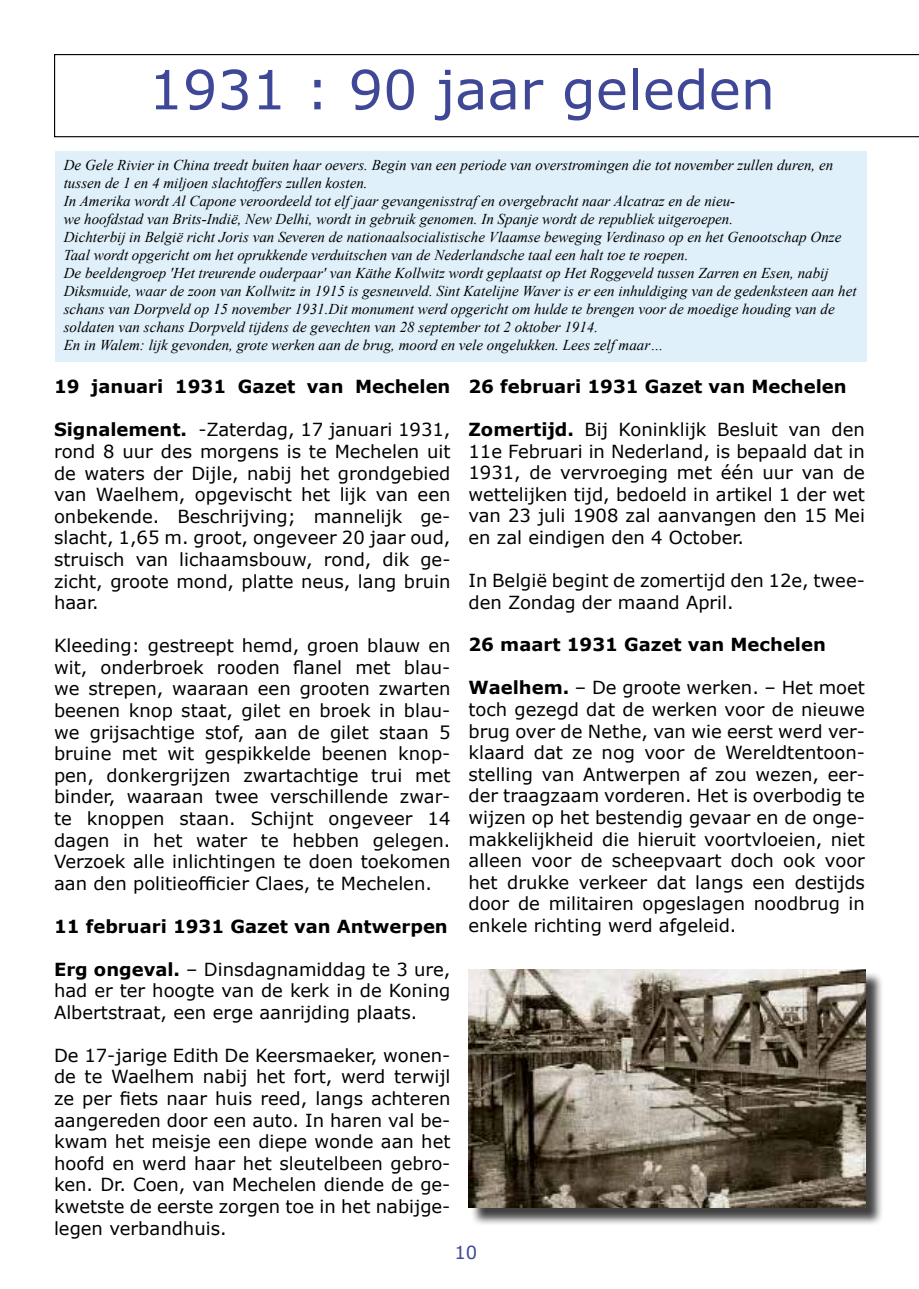
<style>
.page{position:relative;width:919px;height:1289px;background:#fff}
.page>*{position:absolute;margin:0;border:0;box-sizing:border-box;transform-origin:0 0}
.t1{font:54px "Verdana";color:#3f4797}
.t2{font:18px/21.6px "Verdana";color:#000;text-align:justify}
.t3{font:700 18px "Verdana";color:#000}
.t4{font:18px "Verdana";color:#3f4797}
.t5{font:italic 15px/18px "Times New Roman";color:#000}
.s1{font-weight:700}
</style>
<div class="page">
<svg style="left:54px;top:54px;width:864px;height:83px"></svg>
<div style="left:55px;top:151px;width:812px;height:210px;background:#dff0fb"></div>
<div style="left:470px;top:971px;width:414px;height:254px;background:#000;opacity:.75"></div>
<img style="left:468px;top:969px;width:397px;height:238px">
<h1 class="t1" style="left:149px;top:53px;width:627px">1931 : 90 jaar geleden</h1>
<p class="t5" style="left:64px;top:155px;width:794px">De Gele Rivier in China treedt buiten haar oevers. Begin van een periode van overstromingen die tot november zullen duren, en tussen de 1 en 4 miljoen slachtoffers zullen kosten.<br>In Amerika wordt Al Capone veroordeeld tot elf jaar gevangenisstraf en overgebracht naar Alcatraz en de nieu-<br>we hoofdstad van Brits-Indië, New Delhi, wordt in gebruik genomen. In Spanje wordt de republiek uitgeroepen.<br>Dichterbij in België richt Joris van Severen de nationaalsocialistische Vlaamse beweging Verdinaso op en het Genootschap Onze Taal wordt opgericht om het oprukkende verduitschen van de Nederlandsche taal een halt toe te roepen.<br>De beeldengroep 'Het treurende ouderpaar' van Käthe Kollwitz wordt geplaatst op Het Roggeveld tussen Zarren en Esen, nabij Diksmuide, waar de zoon van Kollwitz in 1915 is gesneuveld. Sint Katelijne Waver is er een inhuldiging van de gedenksteen aan het schans van Dorpveld op 15 november 1931.Dit monument werd opgericht om hulde te brengen voor de moedige houding van de soldaten van schans Dorpveld tijdens de gevechten van 28 september tot 2 oktober 1914.<br>En in Walem: lijk gevonden, grote werken aan de brug, moord en vele ongelukken. Lees zelf maar…</p>
<p class="t3" style="left:54px;top:374px;width:398px">19 januari 1931 Gazet van Mechelen</p>
<p class="t2" style="left:54px;top:419px;width:398px"><span class="s1">Signalement.</span> -Zaterdag, 17 januari 1931, rond 8 uur des morgens is te Mechelen uit de waters der Dijle, nabij het grondgebied van Waelhem, opgevischt het lijk van een onbekende. Beschrijving; mannelijk ge&shy;slacht, 1,65 m. groot, ongeveer 20 jaar oud, struisch van lichaamsbouw, rond, dik ge&shy;zicht, groote mond, platte neus, lang bruin haar.</p>
<p class="t2" style="left:54px;top:634px;width:398px">Kleeding: gestreept hemd, groen blauw en wit, onderbroek rooden flanel met blau&shy;we strepen, waaraan een grooten zwarten beenen knop staat, gilet en broek in blau&shy;we grijsachtige stof, aan de gilet staan 5 bruine met wit gespikkelde beenen knop&shy;pen, donkergrijzen zwartachtige trui met binder, waaraan twee verschillende zwar&shy;te knoppen staan. Schijnt ongeveer 14 dagen in het water te hebben gelegen.<br>Verzoek alle inlichtingen te doen toekomen aan den politieofficier Claes, te Mechelen.</p>
<p class="t3" style="left:54px;top:913px;width:395px">11 februari 1931 Gazet van Antwerpen</p>
<p class="t2" style="left:54px;top:958px;width:398px"><span class="s1">Erg ongeval.</span> – Dinsdagnamiddag te 3 ure, had er ter hoogte van de kerk in de Koning Albertstraat, een erge aanrijding plaats.</p>
<p class="t2" style="left:54px;top:1044px;width:398px">De 17-jarige Edith De Keersmaeker, wonen&shy;de te Waelhem nabij het fort, werd terwijl ze per fiets naar huis reed, langs achteren aangereden door een auto. In haren val be&shy;kwam het meisje een diepe wonde aan het hoofd en werd haar het sleutelbeen gebro&shy;ken. Dr. Coen, van Mechelen diende de ge&shy;kwetste de eerste zorgen toe in het nabijge&shy;legen verbandhuis.</p>
<p class="t3" style="left:468px;top:374px;width:379px">26 februari 1931 Gazet van Mechelen</p>
<p class="t2" style="left:468px;top:418px;width:398px"><span class="s1">Zomertijd.</span> Bij Koninklijk Besluit van den 11e Februari in Nederland, is bepaald dat in 1931, de vervroeging met één uur van de wettelijken tijd, bedoeld in artikel 1 der wet van 23 juli 1908 zal aanvangen den 15 Mei en zal eindigen den 4 October.</p>
<p class="t2" style="left:468px;top:569px;width:398px">In België begint de zomertijd den 12e, twee&shy;den Zondag der maand April.</p>
<p class="t3" style="left:468px;top:632px;width:359px">26 maart 1931 Gazet van Mechelen</p>
<p class="t2" style="left:468px;top:676px;width:398px"><span class="s1">Waelhem.</span> – De groote werken. – Het moet toch gezegd dat de werken voor de nieuwe brug over de Nethe, van wie eerst werd ver&shy;klaard dat ze nog voor de Wereldtentoon&shy;stelling van Antwerpen af zou wezen, eer&shy;der traagzaam vorderen. Het is overbodig te wijzen op het bestendig gevaar en de onge&shy;makkelijkheid die hieruit voortvloeien, niet alleen voor de scheepvaart doch ook voor het drukke verkeer dat langs een destijds door de militairen opgeslagen noodbrug in enkele richting werd afgeleid.</p>
<p class="t4" style="left:454px;top:1239px;width:24px">10</p>
</div>
